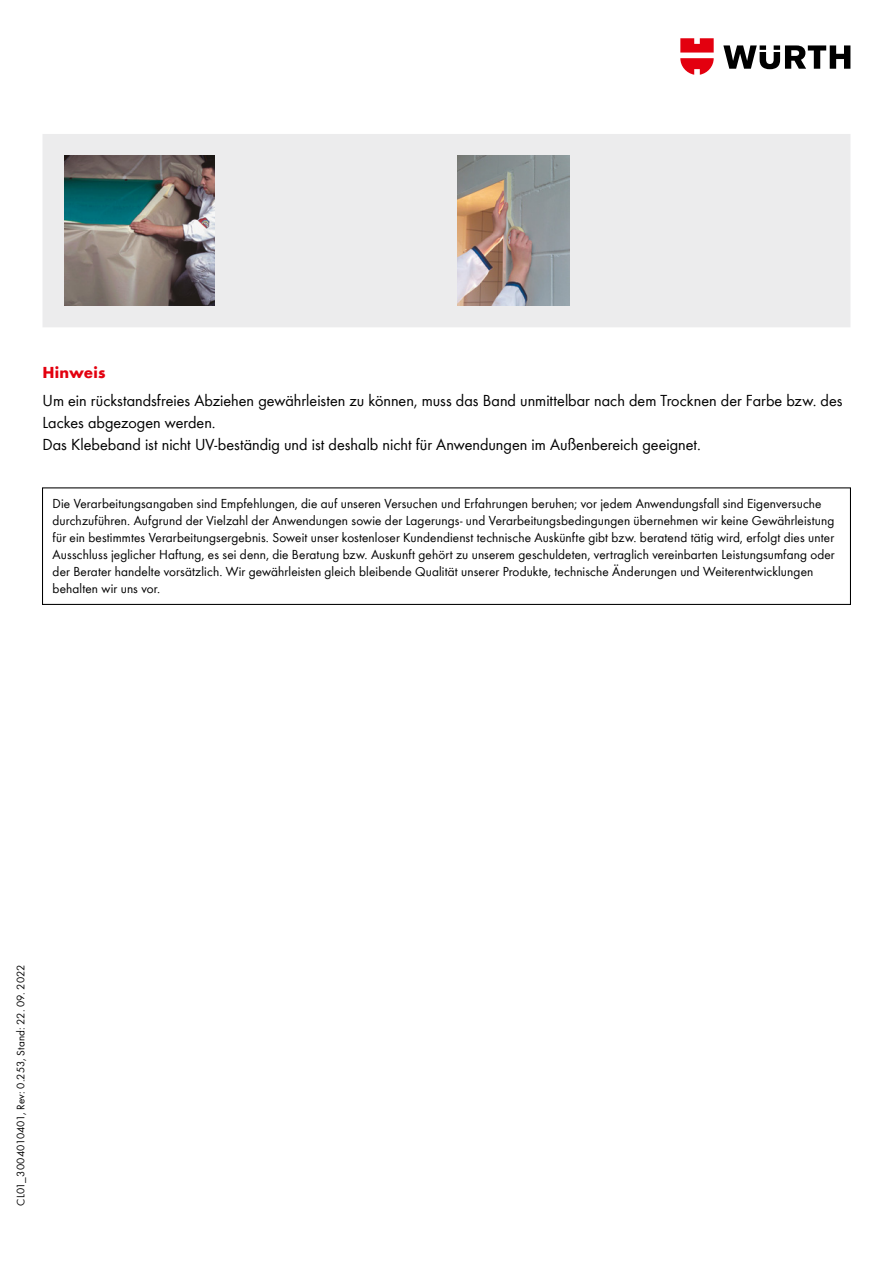
<style>
.page{position:relative;width:893px;height:1263px;background:#fff}
.page>*{position:absolute;margin:0;border:0;box-sizing:border-box;transform-origin:0 0}
.t1{font:16.5px/21.8px "Wuerth Global";color:#000}
.t2{font:700 16.5px "Wuerth Global";letter-spacing:.01em;color:#e3000f}
.t3{font:13.5px/17px "Wuerth Global";letter-spacing:.01em;color:#000}
.t4{font:11.25px "Wuerth Global";letter-spacing:.005em;color:#000}
</style>
<div class="page">
<svg style="left:723px;top:45px;width:127px;height:24px"></svg>
<svg style="left:680px;top:38px;width:34px;height:37px"></svg>
<div style="left:42px;top:487px;width:809px;height:118px;border:1px solid #000"></div>
<div style="left:43px;top:134px;width:807px;height:193px;background:#ececed"></div>
<img style="left:64px;top:155px;width:150px;height:150px">
<img style="left:457px;top:155px;width:113px;height:150px">
<p class="t2" style="left:43px;top:362px;width:64px">Hinweis</p>
<p class="t1" style="left:43px;top:390px;width:802px">Um ein rückstandsfreies Abziehen gewährleisten zu können, muss das Band unmittelbar nach dem Trocknen der Farbe bzw. des<br>Lackes abgezogen werden.<br>Das Klebeband ist nicht UV-beständig und ist deshalb nicht für Anwendungen im Außenbereich geeignet.</p>
<p class="t3" style="left:53px;top:495px;width:784px">Die Verarbeitungsangaben sind Empfehlungen, die auf unseren Versuchen und Erfahrungen beruhen; vor jedem Anwendungsfall sind Eigenversuche durchzuführen. Aufgrund der Vielzahl der Anwendungen sowie der Lagerungs- und Verarbeitungsbedingungen übernehmen wir keine Gewährleistung für ein bestimmtes Verarbeitungsergebnis. Soweit unser kostenloser Kundendienst technische Auskünfte gibt bzw. beratend tätig wird, erfolgt dies unter Ausschluss jeglicher Haftung, es sei denn, die Beratung bzw. Auskunft gehört zu unserem geschuldeten, vertraglich vereinbarten Leistungsumfang oder der Berater handelte vorsätzlich. Wir gewährleisten gleich bleibende Qualität unserer Produkte, technische Änderungen und Weiterentwicklungen behalten wir uns vor.</p>
<p class="t4" style="left:14px;top:1205px;width:242px;rotate:-90deg">CL01_3004010401, Rev: 0.253, Stand: 22. 09. 2022</p>
</div>
